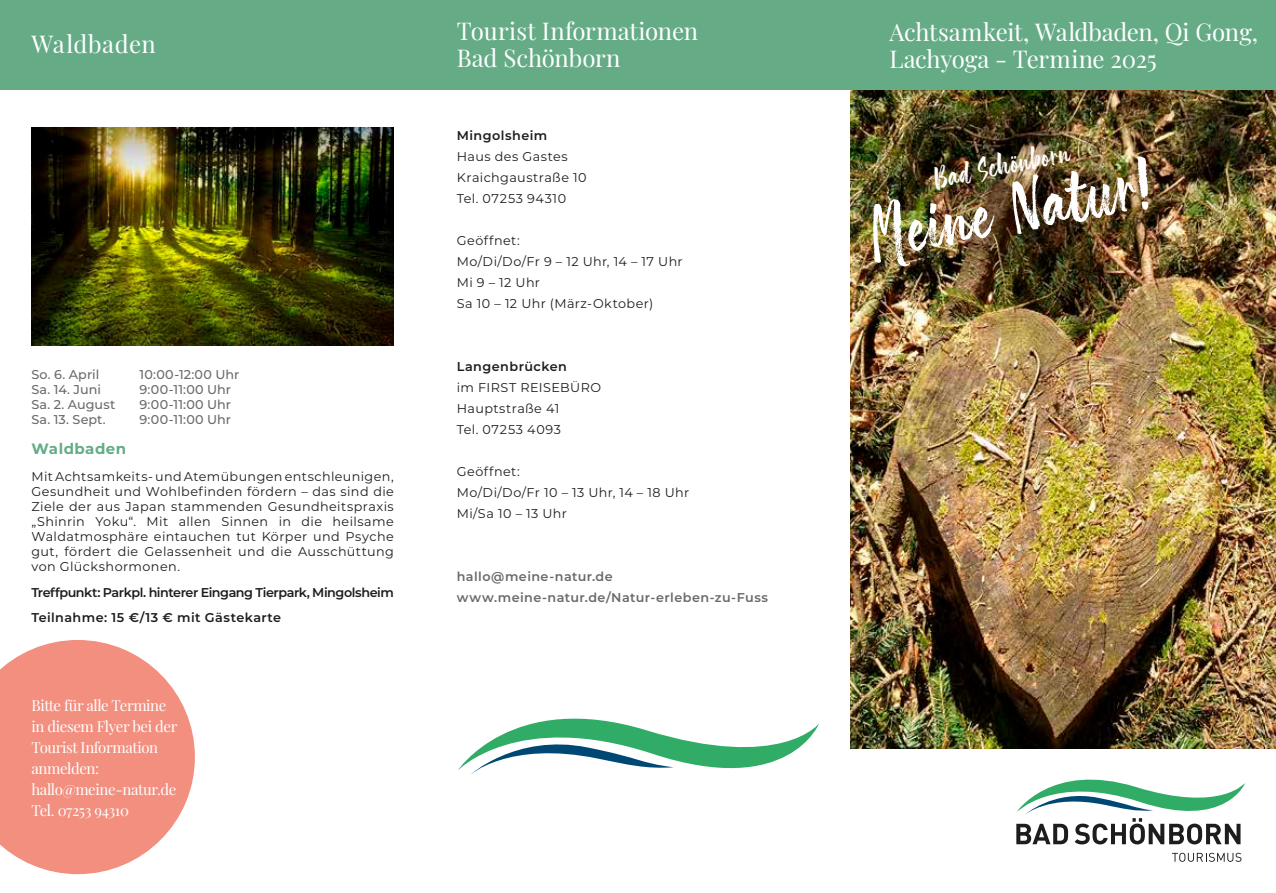
<style>
.page{position:relative;width:1276px;height:893px;background:#fff}
.page>*{position:absolute;margin:0;border:0;box-sizing:border-box;transform-origin:0 0}
.t1{font:70.05px "The Friday Stroke";color:#fff}
.t2{font:28.35px "The Friday Stroke";color:#fff}
.t3{font:24px/27px "Playfair Display";letter-spacing:-.005em;color:#fff}
.t4{font:24px "Playfair Display";letter-spacing:.02em;color:#fff}
.t5{font:15px/21px "Playfair Display";letter-spacing:-.025em;color:#fff}
.t6{font:700 15px "Montserrat";letter-spacing:.03em;color:#65ac86}
.t7{font:12.75px/21px "Montserrat";letter-spacing:.035em;color:#1d1d1b}
.t8{font:500 12.75px "Montserrat";letter-spacing:.005em;color:#6a6a6a}
.t9{font:600 12.75px/25.5px "Montserrat";letter-spacing:-.03em;color:#1d1d1b}
.t10{font:600 12.75px/21px "Montserrat";letter-spacing:.035em;color:#6a6a6a}
.t11{font:600 12.75px "Montserrat";letter-spacing:.04em;color:#1d1d1b}
.t12{font:600 12.75px "Montserrat";letter-spacing:.035em;color:#1d1d1b}
</style>
<div class="page">
<img style="left:850px;top:89px;width:426px;height:660px">
<div style="left:0;top:0;width:1276px;height:89px;background:#65ac86"></div>
<svg style="left:458px;top:718px;width:361px;height:56px"></svg>
<svg style="left:0;top:640px;width:195px;height:234px;fill:#f28f7f"></svg>
<svg style="left:1172px;top:853px;width:69px;height:9px"></svg>
<svg style="left:1016px;top:779px;width:229px;height:65px"></svg>
<img style="left:31px;top:128px;width:363px;height:217px">
<h3 class="t4" style="left:31px;top:26px;width:126px">Waldbaden</h3>
<p class="t8" style="left:31px;top:366px;width:69px">So. 6. April</p>
<p class="t8" style="left:139px;top:366px;width:101px">10:00-12:00 Uhr</p>
<p class="t8" style="left:31px;top:381px;width:71px">Sa. 14. Juni</p>
<p class="t8" style="left:139px;top:381px;width:93px">9:00-11:00 Uhr</p>
<p class="t8" style="left:31px;top:396px;width:85px">Sa. 2. August</p>
<p class="t8" style="left:139px;top:396px;width:93px">9:00-11:00 Uhr</p>
<p class="t8" style="left:31px;top:411px;width:76px">Sa. 13. Sept.</p>
<p class="t8" style="left:139px;top:411px;width:93px">9:00-11:00 Uhr</p>
<p class="t6" style="left:31px;top:438px;width:96px">Waldbaden</p>
<p class="t7" style="left:31px;top:469px;width:364px;line-height:15px;text-align:justify">Mit Achtsamkeits- und Atemübungen entschleunigen, Gesundheit und Wohlbefinden fördern – das sind die Ziele der aus Japan stammenden Gesundheitspraxis „Shinrin Yoku“. Mit allen Sinnen in die heilsame Waldatmosphäre eintauchen tut Körper und Psyche gut, fördert die Gelassenheit und die Ausschüttung von Glückshormonen.</p>
<p class="t9" style="left:31px;top:579px;width:364px">Treffpunkt: Parkpl. hinterer Eingang Tierpark, Mingolsheim<br>Teilnahme: 15 €/13 € mit Gästekarte</p>
<p class="t5" style="left:31px;top:694px;width:147px">Bitte für alle Termine in diesem Flyer bei der<br>Tourist Information anmelden: hallo@meine-natur.de<br>Tel. 07253 94310</p>
<h3 class="t3" style="left:457px;top:15px;width:243px">Tourist Informationen<br>Bad Schönborn</h3>
<p class="t12" style="left:457px;top:126px;width:92px">Mingolsheim</p>
<p class="t7" style="left:457px;top:145px;width:131px">Haus des Gastes<br>Kraichgaustraße 10<br>Tel. 07253 94310</p>
<p class="t7" style="left:457px;top:229px;width:227px">Geöffnet:<br>Mo/Di/Do/Fr 9 – 12 Uhr, 14 – 17 Uhr<br>Mi 9 – 12 Uhr<br>Sa 10 – 12 Uhr (März-Oktober)</p>
<p class="t11" style="left:457px;top:357px;width:112px">Langenbrücken</p>
<p class="t7" style="left:457px;top:376px;width:146px">im FIRST REISEBÜRO<br>Hauptstraße 41<br>Tel. 07253 4093</p>
<p class="t7" style="left:457px;top:460px;width:234px">Geöffnet:<br>Mo/Di/Do/Fr 10 – 13 Uhr, 14 – 18 Uhr<br>Mi/Sa 10 – 13 Uhr</p>
<p class="t10" style="left:457px;top:565px;width:313px">hallo@meine-natur.de www.meine-natur.de/Natur-erleben-zu-Fuss</p>
<h3 class="t3" style="left:889px;top:16px;width:370px">Achtsamkeit, Waldbaden, Qi Gong,<br>Lachyoga - Termine 2025</h3>
<h2 class="t2" style="left:930px;top:161px;width:140px;rotate:-11deg">Bad Schönborn</h2>
<h1 class="t1" style="left:862px;top:194px;width:286px;rotate:-11deg">Meine Natur!</h1>
</div>
